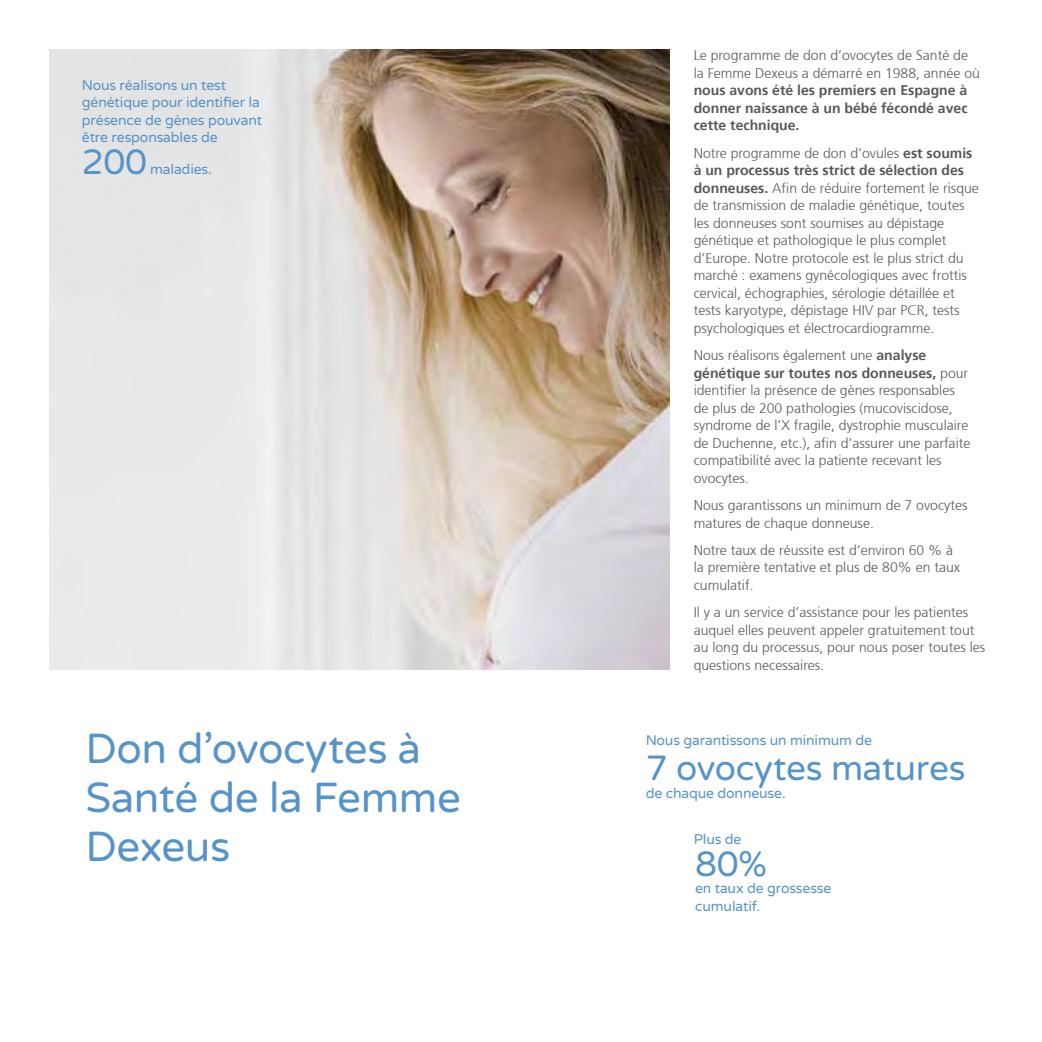
<style>
.page{position:relative;width:1042px;height:1042px;background:#fff}
.page>*{position:absolute;margin:0;border:0;box-sizing:border-box;transform-origin:0 0}
.t1{font:42px/49px "Varela Round";letter-spacing:-.01em;color:#5693c9}
.t2{font:35px "Varela Round";letter-spacing:-.01em;color:#5693c9}
.t3{font:300 14px/17.5px "Frutiger 45";color:#58585a}
.t4{font:14px/17.5px "Varela Round";letter-spacing:-.01em;color:#5693c9}
.t5{font:700 14px/17.5px "Frutiger 65";color:#58585a;text-align:justify}
.s1{font-family:"Frutiger 65";font-weight:700}
.s2{font-family:"Frutiger 45";font-weight:300}
</style>
<div class="page">
<img style="left:50px;top:50px;width:620px;height:620px">
<p class="t4" style="left:82px;top:77px;width:182px">Nous réalisons un test génétique pour identifier la présence de gènes pouvant être responsables de</p>
<h2 class="t2" style="left:82px;top:141px;width:67px">200</h2>
<p class="t4" style="left:150px;top:160px;width:63px">maladies.</p>
<h1 class="t1" style="left:86px;top:725px;width:377px">Don d’ovocytes à<br>Santé de la Femme<br>Dexeus</h1>
<p class="t3" style="left:693px;top:47px;width:288px">Le programme de don d’ovocytes de Santé de la Femme Dexeus a démarré en 1988, année où</p>
<p class="t5" style="left:693px;top:82px;width:275px">nous avons été les premiers en Espagne à donner naissance à un bébé fécondé avec cette technique.</p>
<p class="t3" style="left:693px;top:144px;width:280px">Notre programme de don d’ovules <span class="s1">est soumis</span></p>
<p class="t5" style="left:693px;top:161px;width:272px">à un processus très strict de sélection des</p>
<p class="t3" style="left:693px;top:179px;width:287px"><span class="s1">donneuses.</span> Afin de réduire fortement le risque de transmission de maladie génétique, toutes les donneuses sont soumises au dépistage génétique et pathologique le plus complet d’Europe. Notre protocole est le plus strict du marché : examens gynécologiques avec frottis cervical, échographies, sérologie détaillée et tests karyotype, dépistage HIV par PCR, tests psychologiques et électrocardiogramme.</p>
<p class="t3" style="left:693px;top:347px;width:234px">Nous réalisons également une <span class="s1">analyse</span></p>
<p class="t5" style="left:693px;top:364px;width:276px">génétique sur toutes nos donneuses, <span class="s2">pour</span></p>
<p class="t3" style="left:693px;top:382px;width:278px">identifier la présence de gènes responsables de plus de 200 pathologies (mucoviscidose, syndrome de l’X fragile, dystrophie musculaire de Duchenne, etc.), afin d’assurer une parfaite compatibilité avec la patiente recevant les ovocytes.</p>
<p class="t3" style="left:693px;top:497px;width:275px">Nous garantissons un minimum de 7 ovocytes matures de chaque donneuse.</p>
<p class="t3" style="left:693px;top:541px;width:268px">Notre taux de réussite est d’environ 60 % à la première tentative et plus de 80% en taux cumulatif.</p>
<p class="t3" style="left:693px;top:604px;width:293px">Il y a un service d’assistance pour les patientes auquel elles peuvent appeler gratuitement tout au long du processus, pour nous poser toutes les questions necessaires.</p>
<p class="t4" style="left:646px;top:731px;width:228px">Nous garantissons un minimum de</p>
<h2 class="t2" style="left:646px;top:748px;width:321px">7 ovocytes matures</h2>
<p class="t4" style="left:646px;top:784px;width:141px">de chaque donneuse.</p>
<p class="t4" style="left:693px;top:831px;width:49px">Plus de</p>
<h2 class="t2" style="left:695px;top:843px;width:73px">80%</h2>
<p class="t4" style="left:695px;top:880px;width:138px">en taux de grossesse cumulatif.</p>
</div>
